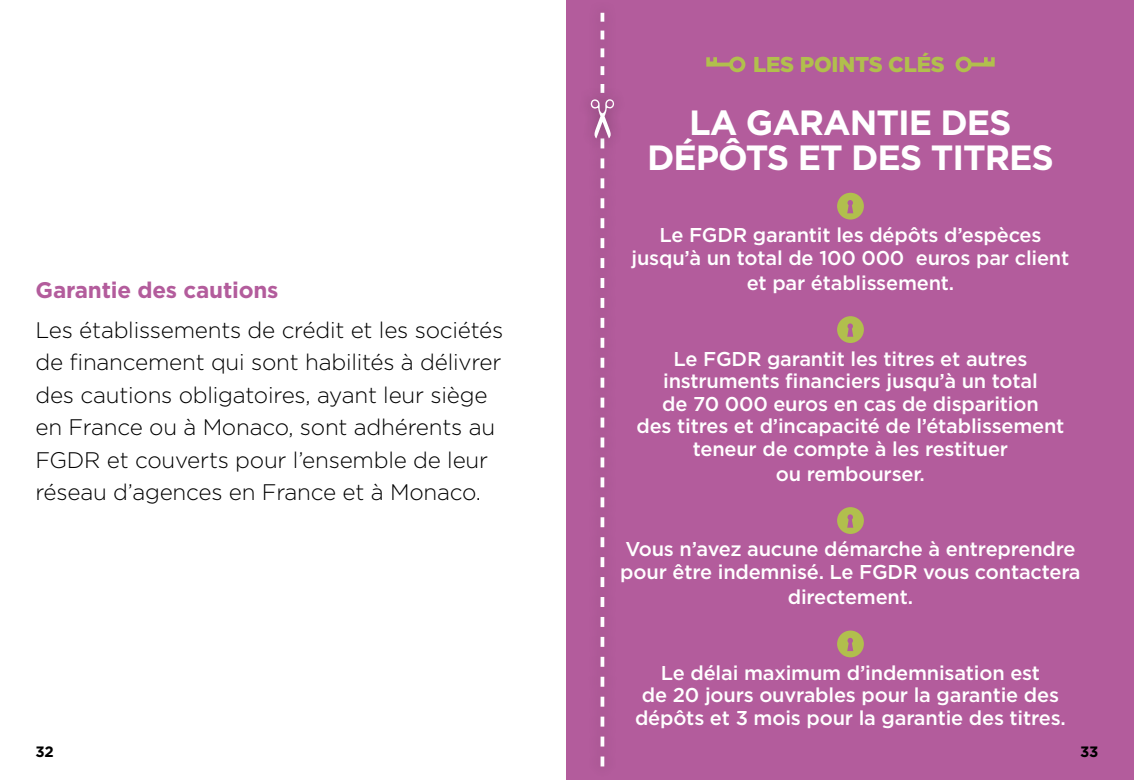
<style>
.page{position:relative;width:1134px;height:780px;background:#fff}
.page>*{position:absolute;margin:0;border:0;box-sizing:border-box;transform-origin:0 0}
.H2_-_titre_points_cl{font:700 35px/35px "Gotham";letter-spacing:-.03em;color:#fff;text-align:center}
.Texte{font:300 22.5px/32.5px "Gotham";letter-spacing:-.01em;color:#000}
.Texte-2{font:700 22.5px "Gotham";letter-spacing:-.01em;color:#b35c9c}
.H2_-_points_clés{font:900 21.5px "Gotham";letter-spacing:-.01em;color:#b1bf4d}
.Texte_points_clés{font:500 20px/22.5px "Gotham";letter-spacing:-.01em;color:#fff;text-align:center}
.t1{font:700 15px "Gotham";color:#000}
</style>
<div class="page">
<div style="left:567px;top:0;width:567px;height:780px;background:#b35c9c"></div>
<svg style="left:600px;top:13px;width:4px;height:73px"></svg>
<svg style="left:591px;top:99px;width:23px;height:667px"></svg>
<svg style="left:706px;top:56px;width:39px;height:16px"></svg>
<svg style="left:955px;top:56px;width:40px;height:16px"></svg>
<svg style="left:837px;top:193px;width:27px;height:26px"></svg>
<svg style="left:837px;top:316px;width:27px;height:27px"></svg>
<svg style="left:837px;top:507px;width:27px;height:27px"></svg>
<svg style="left:837px;top:630px;width:27px;height:27px"></svg>
<p class="Texte-2" style="left:35px;top:275px;width:245px">Garantie des cautions</p>
<p class="Texte" style="left:35px;top:312px;width:469px">Les établissements de crédit et les sociétés de financement qui sont habilités à délivrer des cautions obligatoires, ayant leur siège en France ou à Monaco, sont adhérents au FGDR et couverts pour l’ensemble de leur réseau d’agences en France et à Monaco.</p>
<p class="t1" style="left:35px;top:741px;width:20px">32</p>
<h2 class="H2_-_points_clés" style="left:753px;top:50px;width:193px">LES POINTS CLÉS</h2>
<h2 class="H2_-_titre_points_cl" style="left:647px;top:105px;width:408px">LA GARANTIE DES<br>DÉPÔTS ET DES TITRES</h2>
<p class="Texte_points_clés" style="left:632px;top:223px;width:439px">Le FGDR garantit les dépôts d’espèces jusqu’à un total de 100 000 euros par client</p>
<p class="Texte_points_clés" style="left:747px;top:271px;width:209px">et par établissement.</p>
<p class="Texte_points_clés" style="left:636px;top:347px;width:429px">Le FGDR garantit les titres et autres instruments financiers jusqu’à un total<br>de 70 000 euros en cas de disparition<br>des titres et d’incapacité de l’établissement teneur de compte à les restituer</p>
<p class="Texte_points_clés" style="left:776px;top:462px;width:151px">ou rembourser.</p>
<p class="Texte_points_clés" style="left:620px;top:538px;width:462px;text-align:left">Vous n’avez aucune démarche à entreprendre pour être indemnisé. Le FGDR vous contactera</p>
<p class="Texte_points_clés" style="left:788px;top:585px;width:127px">directement.</p>
<p class="Texte_points_clés" style="left:635px;top:661px;width:432px">Le délai maximum d’indemnisation est<br>de 20 jours ouvrables pour la garantie des dépôts et 3 mois pour la garantie des titres.</p>
<p class="t1" style="left:1080px;top:741px;width:20px">33</p>
</div>
